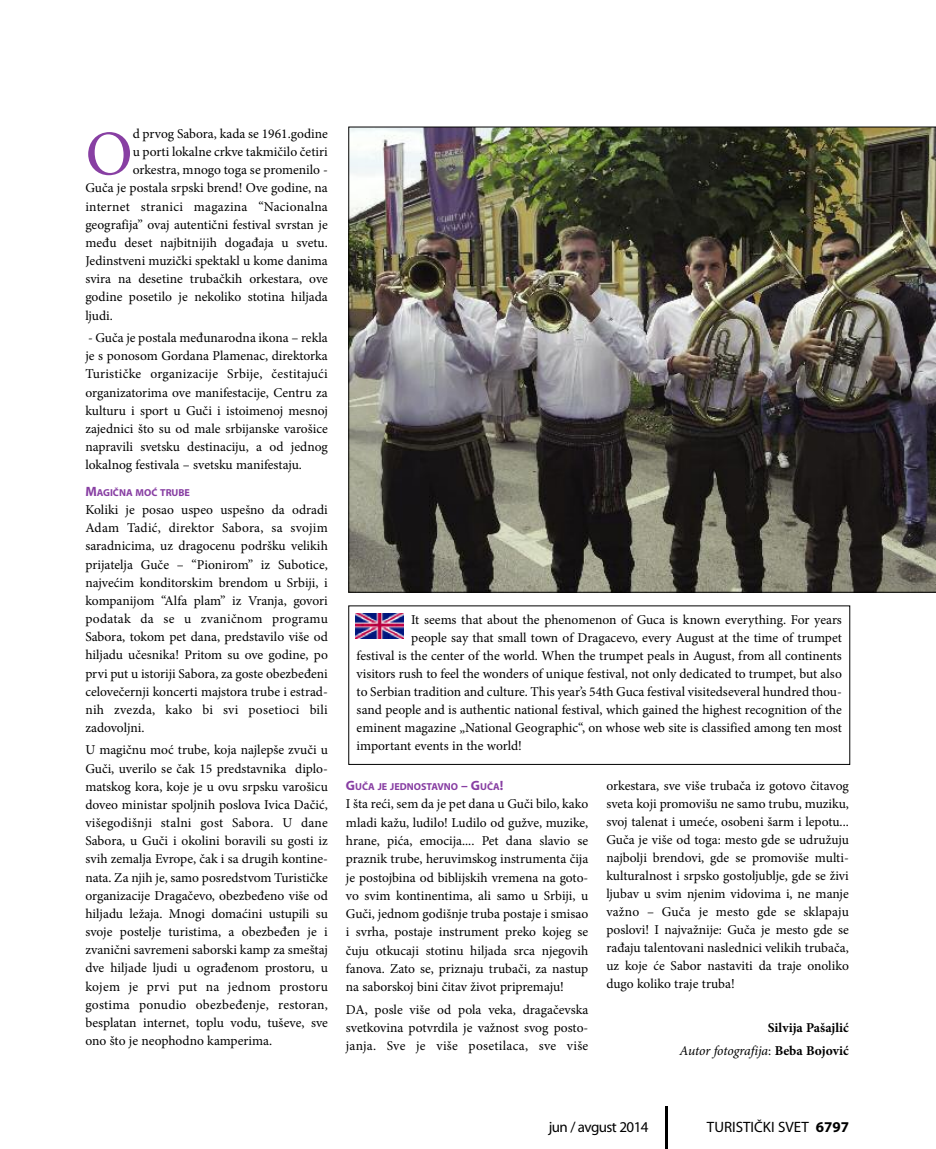
<style>
.page{position:relative;width:936px;height:1149px;background:#fff}
.page>*{position:absolute;margin:0;border:0;box-sizing:border-box;transform-origin:0 0}
.t1{font:63.45px "Minion Pro";color:#883fa3}
.t2{font:15px "Myriad Pro";color:#000}
.t3{font:13.5px/18.1px "Minion Pro";color:#000;text-align:justify}
.t4{font:700 13.5px/22.2px "Minion Pro";color:#000;text-align:right}
.t5{font:13.5px "Minion Pro";letter-spacing:.02em;color:#000}
.t6{font:700 10.2px "Myriad Pro";color:#883fa3}
.s1{font-size:13.5px}
.s2{font-weight:400;font-style:italic}
.s3{font-weight:400}
.s4{font-weight:700}
</style>
<div class="page">
<hr style="left:665px;top:1106px;width:2px;height:42px;background:#000">
<img style="left:348px;top:127px;width:587px;height:465px">
<img style="left:356px;top:613px;width:47px;height:25px">
<h1 class="t1" style="left:85px;top:130px;width:49px">O</h1>
<p class="t3" style="left:133px;top:126px;width:197px">d prvog Sabora, kada se 1961.godine</p>
<p class="t3" style="left:133px;top:144px;width:197px">u porti lokalne crkve takmičilo četiri</p>
<p class="t3" style="left:133px;top:162px;width:197px">orkestra, mnogo toga se promenilo -</p>
<p class="t3" style="left:85px;top:180px;width:244px">Guča je postala srpski brend! Ove godine, na</p>
<p class="t5" style="left:85px;top:201px;width:244px">internet stranici magazina “Nacionalna</p>
<p class="t3" style="left:85px;top:216px;width:244px">geografija” ovaj autentični festival svrstan je</p>
<p class="t3" style="left:85px;top:235px;width:244px">među deset najbitnijih događaja u svetu.</p>
<p class="t3" style="left:85px;top:253px;width:244px">Jedinstveni muzički spektakl u kome danima</p>
<p class="t3" style="left:85px;top:271px;width:244px">svira na desetine trubačkih orkestara, ove</p>
<p class="t3" style="left:85px;top:289px;width:244px">godine posetilo je nekoliko stotina hiljada</p>
<p class="t3" style="left:85px;top:307px;width:29px">ljudi.</p>
<p class="t3" style="left:85px;top:330px;width:244px">- Guča je postala međunarodna ikona – rekla je s ponosom Gordana Plamenac, direktorka Turističke organizacije Srbije, čestitajući organizatorima ove manifestacije, Centru za kulturu i sport u Guči i istoimenoj mesnoj zajednici što su od male srbijanske varošice napravili svetsku destinaciju, a od jednog lokalnog festivala – svetsku manifestaju.</p>
<p class="t6" style="left:85px;top:488px;width:106px"><span class="s1">M</span>AGIČNA MOĆ TRUBE</p>
<p class="t3" style="left:85px;top:501px;width:244px">Koliki je posao uspeo uspešno da odradi adam Tadić, direktor Sabora, sa svojim saradnicima, uz dragocenu podršku velikih prijatelja Guče – “Pionirom” iz Subotice, najvećim konditorskim brendom u Srbiji, i kompanijom “alfa plam” iz Vranja, govori podatak da se u zvaničnom programu Sabora, tokom pet dana, predstavilo više od hiljadu učesnika! Pritom su ove godine, po prvi put u istoriji Sabora, za goste obezbeđeni celovečernji koncerti majstora trube i estrad&shy;nih zvezda, kako bi svi posetioci bili zadovoljni.</p>
<p class="t3" style="left:85px;top:742px;width:244px">U magičnu moć trube, koja najlepše zvuči u Guči, uverilo se čak 15 predstavnika diplo&shy;matskog kora, koje je u ovu srpsku varošicu doveo ministar spoljnih poslova Ivica Dačić, višegodišnji stalni gost Sabora. U dane Sabora, u Guči i okolini boravili su gosti iz svih zemalja Evrope, čak i sa drugih kontine&shy;nata. Za njih je, samo posredstvom Turističke organizacije Dragačevo, obezbeđeno više od hiljadu ležaja. Mnogi domaćini ustupili su svoje postelje turistima, a obezbeđen je i zvanični savremeni saborski kamp za smeštaj dve hiljade ljudi u ograđenom prostoru, u kojem je prvi put na jednom prostoru gostima ponudio obezbeđenje, restoran, besplatan internet, toplu vodu, tuševe, sve ono što je neophodno kamperima.</p>
<p class="t3" style="left:411px;top:611px;width:432px">It seems that about the phenomenon of Guca is known everything. For years</p>
<p class="t3" style="left:411px;top:629px;width:432px">people say that small town of Dragacevo, every august at the time of trumpet</p>
<p class="t3" style="left:356px;top:647px;width:486px">festival is the center of the world. When the trumpet peals in august, from all continents</p>
<p class="t3" style="left:356px;top:665px;width:486px">visitors rush to feel the wonders of unique festival, not only dedicated to trumpet, but also</p>
<p class="t3" style="left:356px;top:683px;width:486px">to Serbian tradition and culture. This year’s 54th Guca festival visitedseveral hundred thou-</p>
<p class="t3" style="left:356px;top:701px;width:486px">sand people and is authentic national festival, which gained the highest recognition of the</p>
<p class="t3" style="left:356px;top:719px;width:486px">eminent magazine „National Geographic“, on whose web site is classified among ten most</p>
<p class="t3" style="left:356px;top:737px;width:167px">important events in the world!</p>
<p class="t6" style="left:346px;top:782px;width:159px"><span class="s1">G</span>UČA JE JEDNOSTAVNO <span class="s1">– G</span>UČA<span class="s1">!</span></p>
<p class="t3" style="left:346px;top:795px;width:244px">I šta reći, sem da je pet dana u Guči bilo, kako mladi kažu, ludilo! Ludilo od gužve, muzike, hrane, pića, emocija.... Pet dana slavio se praznik trube, heruvimskog instrumenta čija je postojbina od biblijskih vremena na goto&shy;vo svim kontinentima, ali samo u Srbiji, u Guči, jednom godišnje truba postaje i smisao i svrha, postaje instrument preko kojeg se čuju otkucaji stotinu hiljada srca njegovih fanova. Zato se, priznaju trubači, za nastup na saborskoj bini čitav život pripremaju!</p>
<p class="t3" style="left:346px;top:1001px;width:244px">Da, posle više od pola veka, dragačevska svetkovina potvrdila je važnost svog posto&shy;janja. Sve je više posetilaca, sve više</p>
<p class="t3" style="left:606px;top:777px;width:244px">orkestara, sve više trubača iz gotovo čitavog sveta koji promovišu ne samo trubu, muziku, svoj talenat i umeće, osobeni šarm i lepotu...<br>Guča je više od toga: mesto gde se udružuju najbolji brendovi, gde se promoviše multi&shy;kulturalnost i srpsko gostoljublje, gde se živi ljubav u svim njenim vidovima i, ne manje važno – Guča je mesto gde se sklapaju poslovi! I najvažnije: Guča je mesto gde se rađaju talentovani naslednici velikih trubača, uz koje će Sabor nastaviti da traje onoliko dugo koliko traje truba!</p>
<p class="t4" style="left:679px;top:1017px;width:171px">Silvija Pašajlić<br><span class="s2">Autor fotografija</span><span class="s3">:</span> Beba Bojović</p>
<p class="t2" style="left:548px;top:1120px;width:101px">jun / avgust 2014</p>
<p class="t2" style="left:707px;top:1120px;width:144px">tUristiČki svet <span class="s4">6797</span></p>
</div>
